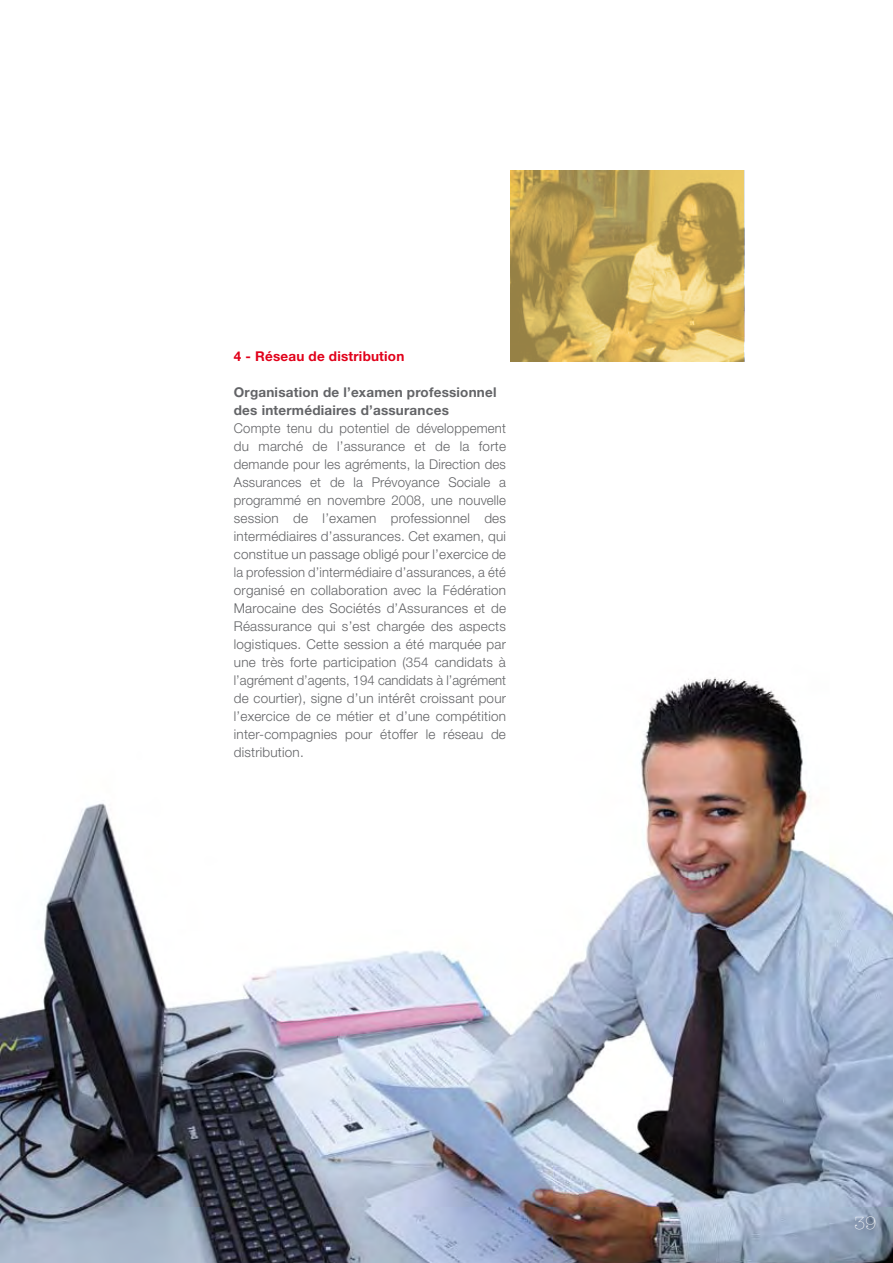
<style>
.page{position:relative;width:893px;height:1263px;background:#fff}
.page>*{position:absolute;margin:0;border:0;box-sizing:border-box;transform-origin:0 0}
.t1{font:300 18px "American Typewriter";color:#fff}
.t2{font:300 13.5px/18px "Helvetica Neue";letter-spacing:.015em;color:#636467;text-align:justify}
.t3{font:700 13.5px/18px "Helvetica Neue";letter-spacing:.015em;color:#636467}
.t4{font:700 13.5px "Helvetica Neue";letter-spacing:.015em;color:#e1001a}
</style>
<div class="page">
<img style="left:0;top:677px;width:893px;height:586px">
<svg style="left:510px;top:170px;width:234px;height:191px;background:#c3a759"></svg>
<p class="t4" style="left:234px;top:347px;width:172px">4 - Réseau de distribution</p>
<p class="t3" style="left:234px;top:383px;width:264px">Organisation de l’examen professionnel des intermédiaires d’assurances</p>
<p class="t2" style="left:234px;top:419px;width:274px">Compte tenu du potentiel de développement du marché de l’assurance et de la forte demande pour les agréments, la Direction des Assurances et de la Prévoyance Sociale a programmé en novembre 2008, une nouvelle session de l’examen professionnel des intermédiaires d’assurances. Cet examen, qui constitue un passage obligé pour l’exercice de la profession d’intermédiaire d’assurances, a été organisé en collaboration avec la Fédération Marocaine des Sociétés d’Assurances et de Réassurance qui s’est chargée des aspects logistiques. Cette session a été marquée par une très forte participation (354 candidats à l’agrément d’agents, 194 candidats à l’agrément de courtier), signe d’un intérêt croissant pour l’exercice de ce métier et d’une compétition inter-compagnies pour étoffer le réseau de distribution.</p>
<h1 class="t1" style="left:854px;top:1213px;width:25px">39</h1>
</div>
